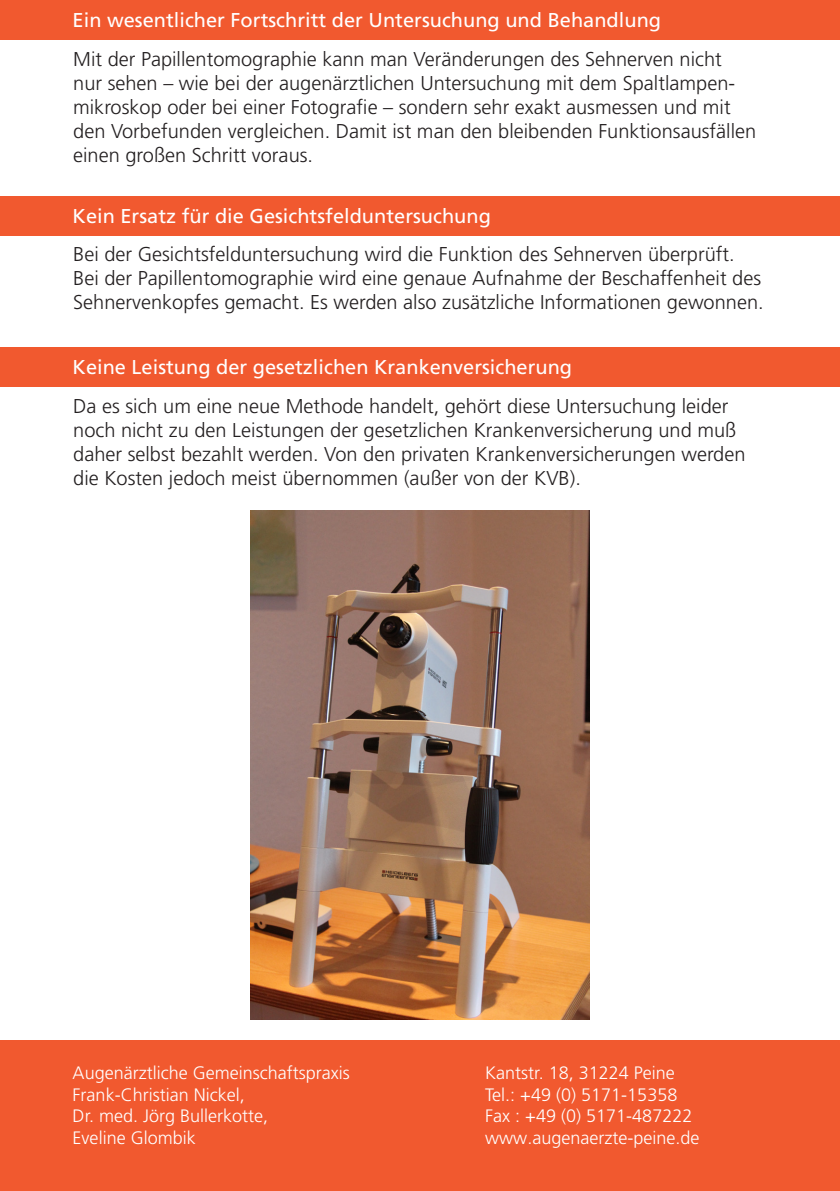
<style>
.page{position:relative;width:840px;height:1191px;background:#fff}
.page>*{position:absolute;margin:0;border:0;box-sizing:border-box;transform-origin:0 0}
.t1{font:300 20px/24px "Frutiger LT Pro";color:#231f20}
.t2{font:20px "Frutiger LT Pro";color:#fff}
.t3{font:300 18px/21.6px "Frutiger LT Pro";color:#fff}
</style>
<div class="page">
<div style="left:0;top:1040px;width:839px;height:151px;background:#f1592f"></div>
<div style="left:0;top:0;width:839px;height:40px;background:#f1592f"></div>
<div style="left:0;top:196px;width:839px;height:40px;background:#f1592f"></div>
<div style="left:0;top:347px;width:839px;height:40px;background:#f1592f"></div>
<img style="left:250px;top:510px;width:339px;height:509px">
<p class="t2" style="left:73px;top:8px;width:589px">Ein wesentlicher Fortschritt der Untersuchung und Behandlung</p>
<p class="t1" style="left:73px;top:47px;width:684px">Mit der Papillentomographie kann man Veränderungen des Sehnerven nicht<br>nur sehen – wie bei der augenärztlichen Untersuchung mit dem Spaltlampen&shy;mikroskop oder bei einer Fotografie – sondern sehr exakt ausmessen und mit den Vorbefunden vergleichen. Damit ist man den bleibenden Funktionsausfällen einen großen Schritt voraus.</p>
<p class="t2" style="left:73px;top:204px;width:419px">Kein Ersatz für die Gesichtsfelduntersuchung</p>
<p class="t1" style="left:73px;top:243px;width:691px">Bei der Gesichtsfelduntersuchung wird die Funktion des Sehnerven überprüft.<br>Bei der Papillentomographie wird eine genaue Aufnahme der Beschaffenheit des<br>Sehnervenkopfes gemacht. Es werden also zusätzliche Informationen gewonnen.</p>
<p class="t2" style="left:73px;top:356px;width:501px">Keine Leistung der gesetzlichen Krankenversicherung</p>
<p class="t1" style="left:73px;top:394px;width:673px">Da es sich um eine neue Methode handelt, gehört diese Untersuchung leider noch nicht zu den Leistungen der gesetzlichen Krankenversicherung und muß daher selbst bezahlt werden. Von den privaten Krankenversicherungen werden die Kosten jedoch meist übernommen (außer von der KVB).</p>
<p class="t3" style="left:73px;top:1062px;width:278px">Augenärztliche Gemeinschaftspraxis<br>Frank-Christian Nickel,<br>Dr. med. Jörg Bullerkotte,<br>Eveline Glombik</p>
<p class="t3" style="left:485px;top:1062px;width:216px">Kantstr. 18, 31224 Peine<br>Tel.: +49 (0) 5171-15358<br>Fax : +49 (0) 5171-487222 www.augenaerzte-peine.de</p>
</div>
